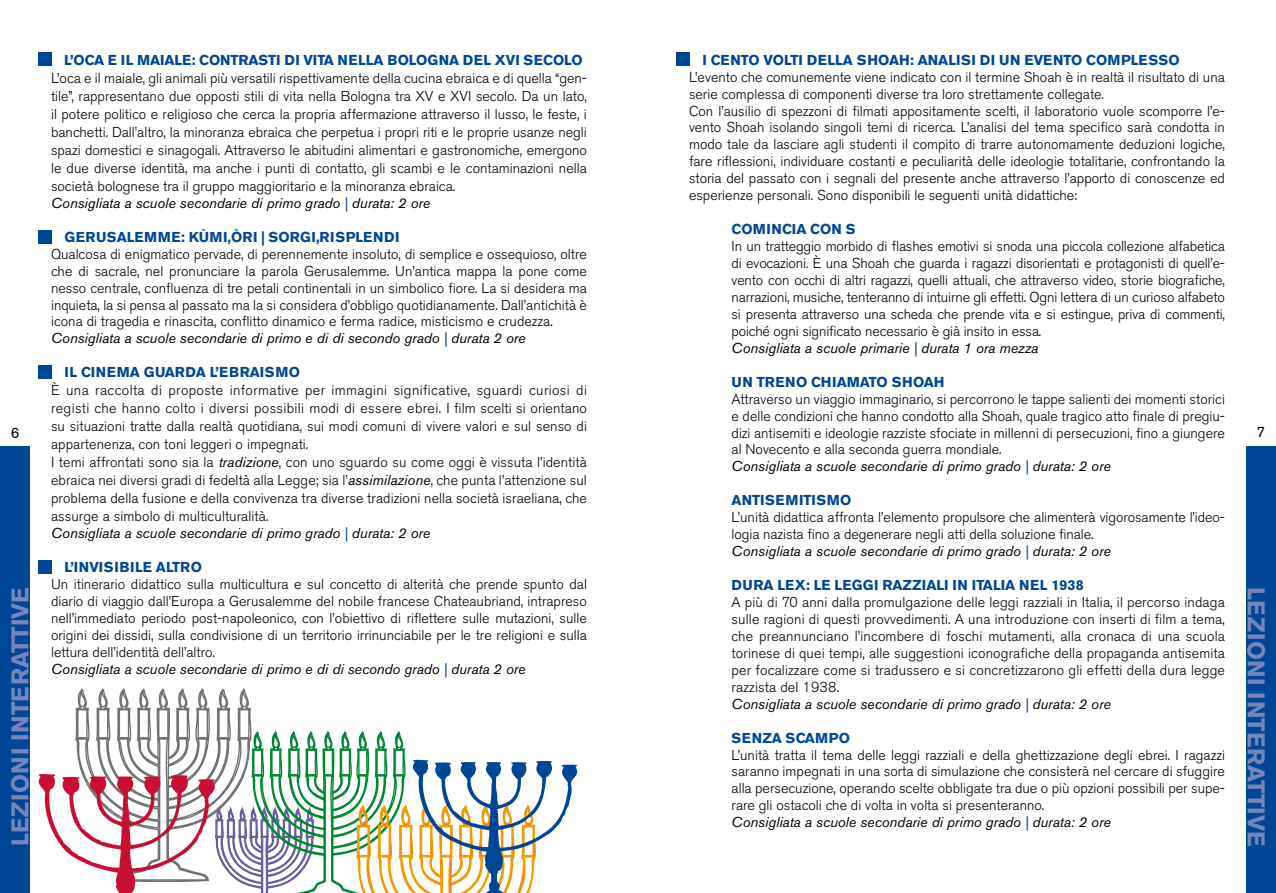
<style>
.page{position:relative;width:1276px;height:893px;background:#fff}
.page>*{position:absolute;margin:0;border:0;box-sizing:border-box;transform-origin:0 0}
.t1{font:700 24px "Akzidenz Grotesk BE";color:#7685bc}
.t2{font:15px "Akzidenz Grotesk BE";color:#000}
.t3{font:300 14.25px/17px "Akzidenz Grotesk BE";color:#000}
.t4{font:700 14.25px "Akzidenz Grotesk BE";color:#004696}
.t5{font:700 14.25px "Akzidenz Grotesk BE";letter-spacing:.03em;color:#004696}
.t6{font:700 14.25px "Akzidenz Grotesk BE";letter-spacing:.02em;color:#004696}
.s1{font-weight:700;color:#fff}
.s2{font-weight:700;color:#004696}
.s3{font-weight:400;font-style:italic}
.s4{font-weight:400;font-style:italic;color:#004696}
</style>
<div class="page">
<svg style="left:38px;top:687px;width:539px;height:206px"></svg>
<div style="left:1246px;top:446px;width:30px;height:447px;background:#004696"></div>
<div style="left:0;top:446px;width:30px;height:447px;background:#004696"></div>
<div style="left:39px;top:231px;width:13px;height:13px;background:#004696"></div>
<div style="left:39px;top:52px;width:13px;height:13px;background:#004696"></div>
<div style="left:676px;top:52px;width:13px;height:13px;background:#004696"></div>
<div style="left:39px;top:366px;width:13px;height:13px;background:#004696"></div>
<div style="left:39px;top:560px;width:13px;height:13px;background:#004696"></div>
<p class="t3" style="left:689px;top:52px;width:537px"><span class="s1">&gt;</span> <span class="s2">I CENTO VOLTI DELLA SHOAH: ANALISI DI UN EVENTO COMPLESSO </span>L’evento che comunemente viene indicato con il termine Shoah è in realtà il risultato di una serie complessa di componenti diverse tra loro strettamente collegate.<br>Con l’ausilio di spezzoni di filmati appositamente scelti, il laboratorio vuole scomporre l’e&shy;vento Shoah isolando singoli temi di ricerca. L’analisi del tema specifico sarà condotta in modo tale da lasciare agli studenti il compito di trarre autonomamente deduzioni logiche, fare riflessioni, individuare costanti e peculiarità delle ideologie totalitarie, confrontando la storia del passato con i segnali del presente anche attraverso l’apporto di conoscenze ed esperienze personali. Sono disponibili le seguenti unità didattiche:</p>
<p class="t4" style="left:731px;top:221px;width:125px">COMINCIA CON S</p>
<p class="t3" style="left:731px;top:238px;width:495px">In un tratteggio morbido di flashes emotivi si snoda una piccola collezione alfabetica di evocazioni. È una Shoah che guarda i ragazzi disorientati e protagonisti di quell’e&shy;vento con occhi di altri ragazzi, quelli attuali, che attraverso video, storie biografiche, narrazioni, musiche, tenteranno di intuirne gli effetti. Ogni lettera di un curioso alfabeto si presenta attraverso una scheda che prende vita e si estingue, priva di commenti, poiché ogni significato necessario è già insito in essa.<br><span class="s3">Consigliata a scuole primarie</span> <span class="s4">|</span> <span class="s3">durata 1 ora mezza</span></p>
<p class="t4" style="left:731px;top:373px;width:214px">UN TRENO CHIAMATO SHOAH</p>
<p class="t3" style="left:731px;top:390px;width:495px">Attraverso un viaggio immaginario, si percorrono le tappe salienti dei momenti storici e delle condizioni che hanno condotto alla Shoah, quale tragico atto finale di pregiu&shy;dizi antisemiti e ideologie razziste sfociate in millenni di persecuzioni, fino a giungere al Novecento e alla seconda guerra mondiale.<br><span class="s3">Consigliata a scuole secondarie di primo grado</span> <span class="s4">|</span> <span class="s3">durata: 2 ore</span></p>
<p class="t5" style="left:731px;top:492px;width:121px">ANTISEMITISMO</p>
<p class="t3" style="left:731px;top:509px;width:495px">L’unità didattica affronta l’elemento propulsore che alimenterà vigorosamente l’ideo&shy;logia nazista fino a degenerare negli atti della soluzione finale.<br><span class="s3">Consigliata a scuole secondarie di primo grado</span> <span class="s4">|</span> <span class="s3">durata: 2 ore</span></p>
<p class="t4" style="left:731px;top:577px;width:354px">DURA LEX: LE LEGGI RAZZIALI IN ITALIA NEL 1938</p>
<p class="t3" style="left:731px;top:594px;width:495px">A più di 70 anni dalla promulgazione delle leggi razziali in Italia, il percorso indaga sulle ragioni di questi provvedimenti. A una introduzione con inserti di film a tema, che preannunciano l’incombere di foschi mutamenti, alla cronaca di una scuola torinese di quei tempi, alle suggestioni iconografiche della propaganda antisemita per focalizzare come si tradussero e si concretizzarono gli effetti della dura legge razzista del 1938.<br><span class="s3">Consigliata a scuole secondarie di primo grado</span> <span class="s4">|</span> <span class="s3">durata: 2 ore</span></p>
<p class="t6" style="left:731px;top:729px;width:120px">SENZA SCAMPO</p>
<p class="t3" style="left:731px;top:746px;width:495px">L’unità tratta il tema delle leggi razziali e della ghettizzazione degli ebrei. I ragazzi saranno impegnati in una sorta di simulazione che consisterà nel cercare di sfuggire alla persecuzione, operando scelte obbligate tra due o più opzioni possibili per supe&shy;rare gli ostacoli che di volta in volta si presenteranno.<br><span class="s3">Consigliata a scuole secondarie di primo grado</span> <span class="s4">|</span> <span class="s3">durata: 2 ore</span></p>
<p class="t3" style="left:51px;top:51px;width:537px;line-height:17.9px"><span class="s1">&gt;</span> <span class="s2">L’OCA E IL MAIALE: CONTRASTI DI VITA NELLA BOLOGNA DEL XVI SECOLO </span>L’oca e il maiale, gli animali più versatili rispettivamente della cucina ebraica e di quella “gen&shy;tile”, rappresentano due opposti stili di vita nella Bologna tra XV e XVI secolo. Da un lato, il potere politico e religioso che cerca la propria affermazione attraverso il lusso, le feste, i banchetti. Dall’altro, la minoranza ebraica che perpetua i propri riti e le proprie usanze negli spazi domestici e sinagogali. Attraverso le abitudini alimentari e gastronomiche, emergono le due diverse identità, ma anche i punti di contatto, gli scambi e le contaminazioni nella società bolognese tra il gruppo maggioritario e la minoranza ebraica.<br><span class="s3">Consigliata a scuole secondarie di primo grado</span> <span class="s4">|</span> <span class="s3">durata: 2 ore</span></p>
<p class="t3" style="left:51px;top:229px;width:537px"><span class="s1">&gt;</span> <span class="s2">GERUSALEMME: KÙMI,ÒRI | SORGI,RISPLENDI<br></span>Qualcosa di enigmatico pervade, di perennemente insoluto, di semplice e ossequioso, oltre che di sacrale, nel pronunciare la parola Gerusalemme. Un’antica mappa la pone come nesso centrale, confluenza di tre petali continentali in un simbolico fiore. La si desidera ma inquieta, la si pensa al passato ma la si considera d’obbligo quotidianamente. Dall’antichità è icona di tragedia e rinascita, conflitto dinamico e ferma radice, misticismo e crudezza.<br><span class="s3">Consigliata a scuole secondarie di primo e di di secondo grado</span> <span class="s4">|</span> <span class="s3">durata 2 ore</span></p>
<p class="t3" style="left:51px;top:364px;width:537px;line-height:17.9px"><span class="s1">&gt;</span> <span class="s2">IL CINEMA GUARDA L’EBRAISMO<br></span>È una raccolta di proposte informative per immagini significative, sguardi curiosi di registi che hanno colto i diversi possibili modi di essere ebrei. I film scelti si orientano su situazioni tratte dalla realtà quotidiana, sui modi comuni di vivere valori e sul senso di appartenenza, con toni leggeri o impegnati.<br>I temi affrontati sono sia la <span class="s3">tradizione</span>, con uno sguardo su come oggi è vissuta l’identità ebraica nei diversi gradi di fedeltà alla Legge; sia l’<span class="s3">assimilazione</span>, che punta l’attenzione sul problema della fusione e della convivenza tra diverse tradizioni nella società israeliana, che assurge a simbolo di multiculturalità.<br><span class="s3">Consigliata a scuole secondarie di primo grado</span> <span class="s4">|</span> <span class="s3">durata: 2 ore</span></p>
<p class="t3" style="left:51px;top:559px;width:537px"><span class="s1">&gt;</span> <span class="s2">L’INVISIBILE ALTRO<br></span>Un itinerario didattico sulla multicultura e sul concetto di alterità che prende spunto dal diario di viaggio dall’Europa a Gerusalemme del nobile francese Chateaubriand, intrapreso nell’immediato periodo post-napoleonico, con l’obiettivo di riflettere sulle mutazioni, sulle origini dei dissidi, sulla condivisione di un territorio irrinunciabile per le tre religioni e sulla lettura dell’identità dell’altro.<br><span class="s3">Consigliata a scuole secondarie di primo e di di secondo grado</span> <span class="s4">|</span> <span class="s3">durata 2 ore</span></p>
<p class="t2" style="left:11px;top:424px;width:10px">6</p>
<p class="t2" style="left:1256px;top:423px;width:10px">7</p>
<h1 class="t1" style="left:6px;top:846px;width:261px;rotate:-90deg">LEZIONI INTERATTIVE</h1>
<h1 class="t1" style="left:1270px;top:587px;width:261px;rotate:90deg">LEZIONI INTERATTIVE</h1>
</div>
